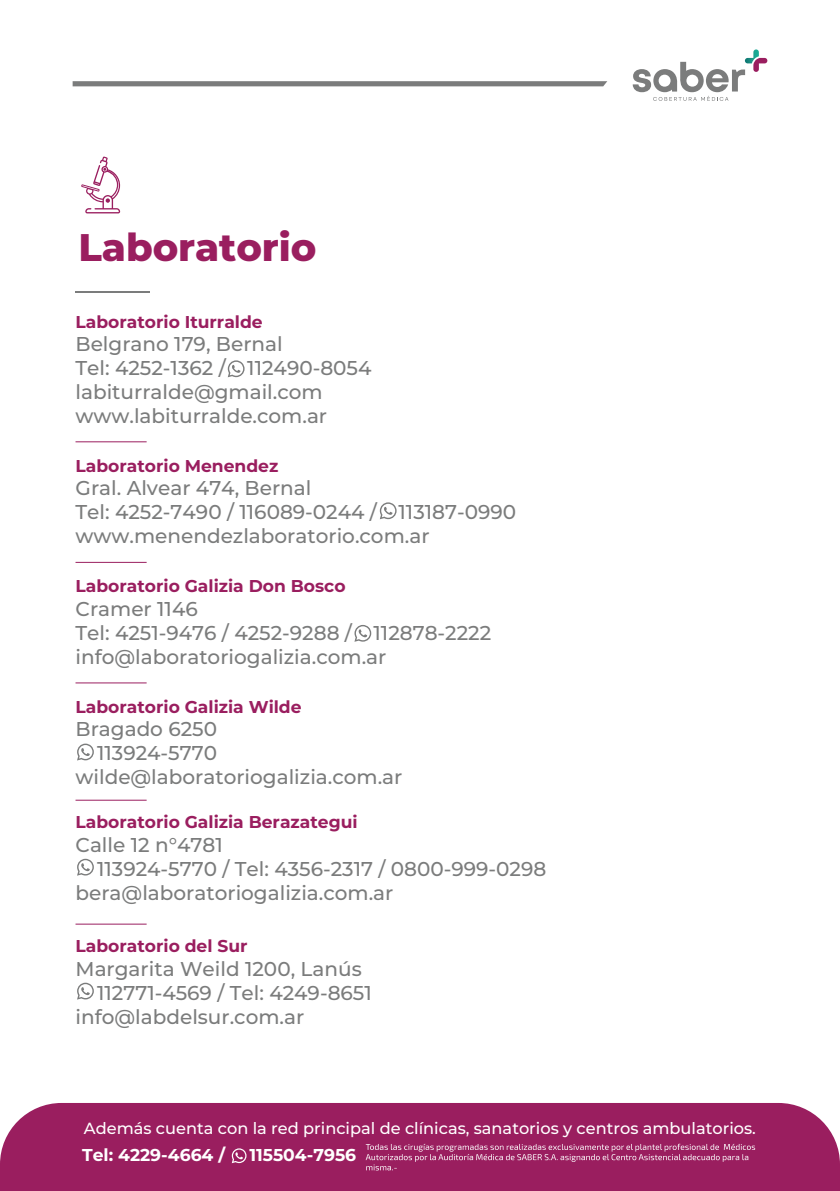
<style>
.page{position:relative;width:840px;height:1191px;background:#fff}
.page>*{position:absolute;margin:0;border:0;box-sizing:border-box;transform-origin:0 0}
.t1{font:800 38.4px "Montserrat";color:#9a1e5f}
.t2{font:500 20px/24px "Montserrat";color:#7b7c7c}
.t3{font:700 17.2px "Montserrat";color:#9a1e5f}
.t4{font:700 17.2px "Montserrat";color:#fff}
.t5{font:500 16.2px "Montserrat";color:#fff}
</style>
<div class="page">
<hr style="left:75px;top:291px;width:75px;height:2px;background:#7b7c7c">
<svg style="left:73px;top:81px;width:534px;height:5px;background:#808181"></svg>
<svg style="left:632px;top:49px;width:135px;height:52px"></svg>
<svg style="left:227px;top:360px;width:17px;height:17px"></svg>
<svg style="left:379px;top:502px;width:17px;height:17px"></svg>
<svg style="left:354px;top:625px;width:17px;height:17px"></svg>
<svg style="left:77px;top:743px;width:17px;height:17px"></svg>
<svg style="left:77px;top:858px;width:17px;height:17px"></svg>
<hr style="left:75px;top:441px;width:71px;height:1px;background:#9a1e5f">
<hr style="left:75px;top:562px;width:71px;height:1px;background:#9a1e5f">
<hr style="left:75px;top:682px;width:71px;height:1px;background:#9a1e5f">
<hr style="left:75px;top:800px;width:71px;height:1px;background:#9a1e5f">
<svg style="left:77px;top:982px;width:17px;height:17px"></svg>
<hr style="left:75px;top:923px;width:71px;height:1px;background:#9a1e5f">
<div style="left:0;top:1103px;width:839px;height:88px;background:#9a1e5f"></div>
<svg style="left:231px;top:1148px;width:15px;height:15px"></svg>
<svg style="left:365px;top:1143px;width:389px;height:27px;background:#a63972"></svg>
<svg style="left:81px;top:156px;width:39px;height:57px"></svg>
<h1 class="t1" style="left:78px;top:222px;width:239px">Laboratorio</h1>
<p class="t3" style="left:75px;top:310px;width:189px">Laboratorio Iturralde</p>
<p class="t2" style="left:75px;top:331px;width:297px">Belgrano 179, Bernal<br>Tel: 4252-1362 / 112490-8054</p>
<p class="t2" style="left:75px;top:379px;width:253px">labiturralde@gmail.com www.labiturralde.com.ar</p>
<p class="t3" style="left:75px;top:454px;width:204px">Laboratorio Menendez</p>
<p class="t2" style="left:75px;top:475px;width:442px">Gral. Alvear 474, Bernal<br>Tel: 4252-7490 / 116089-0244 / 113187-0990 www.menendezlaboratorio.com.ar</p>
<p class="t3" style="left:75px;top:574px;width:271px">Laboratorio Galizia Don Bosco</p>
<p class="t2" style="left:75px;top:596px;width:417px">Cramer 1146<br>Tel: 4251-9476 / 4252-9288 / 112878-2222 info@laboratoriogalizia.com.ar</p>
<p class="t3" style="left:75px;top:695px;width:227px">Laboratorio Galizia Wilde</p>
<p class="t2" style="left:75px;top:716px;width:143px">Bragado 6250</p>
<p class="t2" style="left:97px;top:740px;width:121px">113924-5770</p>
<p class="t2" style="left:75px;top:764px;width:328px">wilde@laboratoriogalizia.com.ar</p>
<p class="t3" style="left:75px;top:810px;width:283px">Laboratorio Galizia Berazategui</p>
<p class="t2" style="left:75px;top:832px;width:149px">Calle 12 n°4781</p>
<p class="t2" style="left:97px;top:856px;width:450px">113924-5770 / Tel: 4356-2317 / 0800-999-0298</p>
<p class="t2" style="left:75px;top:880px;width:319px">bera@laboratoriogalizia.com.ar</p>
<p class="t3" style="left:75px;top:934px;width:173px">Laboratorio del Sur</p>
<p class="t2" style="left:75px;top:956px;width:287px">Margarita Weild 1200, Lanús</p>
<p class="t2" style="left:97px;top:980px;width:276px">112771-4569 / Tel: 4249-8651</p>
<p class="t2" style="left:75px;top:1004px;width:230px">info@labdelsur.com.ar</p>
<p class="t5" style="left:84px;top:1117px;width:673px">Además cuenta con la red principal de clínicas, sanatorios y centros ambulatorios.</p>
<p class="t4" style="left:82px;top:1143px;width:144px">Tel: 4229-4664 /</p>
<p class="t4" style="left:249px;top:1143px;width:108px">115504-7956</p>
</div>
